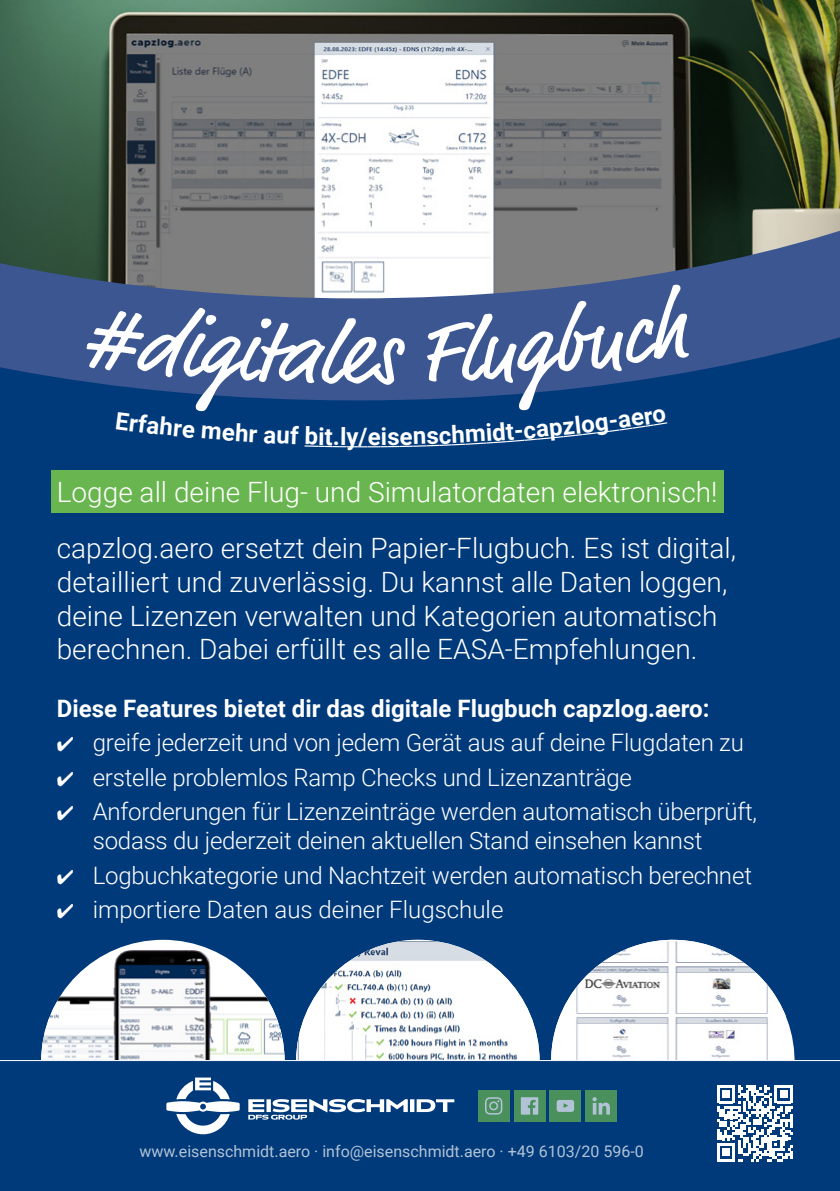
<style>
.page{position:relative;width:840px;height:1191px;background:#fff}
.page>*{position:absolute;margin:0;border:0;box-sizing:border-box;transform-origin:0 0}
.t1{font:88px "Market Pro";color:#fff}
.t2{font:300 28px/33.6px "Roboto";color:#fff}
.t3{font:300 24px/28.8px "Roboto";letter-spacing:-.01em;color:#fff}
.t4{font:700 24px "Roboto";color:#fff}
.t5{font:16px "Roboto";color:#fff}
</style>
<div class="page">
<div style="left:0;top:303px;width:839px;height:780px;background:#003a7a"></div>
<svg style="left:0;top:0;width:839px;height:382px"></svg>
<div style="left:51px;top:471px;width:671px;height:42px;background:#69b650"></div>
<img style="left:296px;top:939px;width:243px;height:244px;border-radius:122px">
<img style="left:41px;top:939px;width:243px;height:244px;border-radius:122px">
<svg style="left:534px;top:1014px;width:261px;height:46px"></svg>
<img style="left:538px;top:939px;width:247px;height:121px">
<div style="left:0;top:1060px;width:839px;height:131px;background:#003a7a"></div>
<hr style="left:0;top:1060px;width:839px;height:1px;background:#fff">
<svg style="left:166px;top:1077px;width:73px;height:57px"></svg>
<svg style="left:248px;top:1099px;width:206px;height:20px"></svg>
<div style="left:549px;top:1090px;width:31px;height:31px;background:#49905c"></div>
<svg style="left:556px;top:1100px;width:17px;height:11px"></svg>
<div style="left:585px;top:1090px;width:31px;height:31px;background:#49905c"></div>
<svg style="left:592px;top:1097px;width:17px;height:17px"></svg>
<div style="left:478px;top:1090px;width:31px;height:31px;background:#49905c"></div>
<svg style="left:485px;top:1097px;width:17px;height:17px"></svg>
<div style="left:513px;top:1090px;width:32px;height:31px;background:#49905c"></div>
<svg style="left:520px;top:1097px;width:18px;height:17px"></svg>
<svg style="left:717px;top:1085px;width:75px;height:76px"></svg>
<svg style="left:84px;top:284px;width:609px;height:163px"></svg>
<h1 class="t1" style="left:338px;top:294px;width:34px">e</h1>
<p class="t4" style="left:305px;top:419px;width:37px;rotate:1deg">bit.</p>
<p class="t4" style="left:340px;top:420px;width:49px">ly/ei</p>
<p class="t2" style="left:57px;top:463px;width:680px;line-height:56.2px">Logge all deine Flug- und Simulatordaten elektronisch! capzlog.aero ersetzt dein Papier-Flugbuch. Es ist digital,</p>
<p class="t2" style="left:57px;top:564px;width:671px">detailliert und zuverlässig. Du kannst alle Daten loggen, deine Lizenzen verwalten und Kategorien automatisch berechnen. Dabei erfüllt es alle EASA-Empfehlungen.</p>
<p class="t4" style="left:57px;top:691px;width:654px">Diese Features bietet dir das digitale Flugbuch capzlog.aero:</p>
<p class="t3" style="left:57px;top:727px;width:688px">✔ greife jederzeit und von jedem Gerät aus auf deine Flugdaten zu</p>
<p class="t3" style="left:57px;top:762px;width:576px">✔ erstelle problemlos Ramp Checks und Lizenzanträge</p>
<p class="t3" style="left:93px;top:796px;width:665px;text-indent:-36px">✔ Anforderungen für Lizenzeinträge werden automatisch überprüft, sodass du jederzeit deinen aktuellen Stand einsehen kannst</p>
<p class="t3" style="left:57px;top:860px;width:696px">✔ Logbuchkategorie und Nachtzeit werden automatisch berechnet</p>
<p class="t3" style="left:57px;top:894px;width:448px">✔ importiere Daten aus deiner Flugschule</p>
<p class="t5" style="left:139px;top:1140px;width:505px">www.eisenschmidt.aero · info@eisenschmidt.aero · +49 6103/20 596-0</p>
</div>
